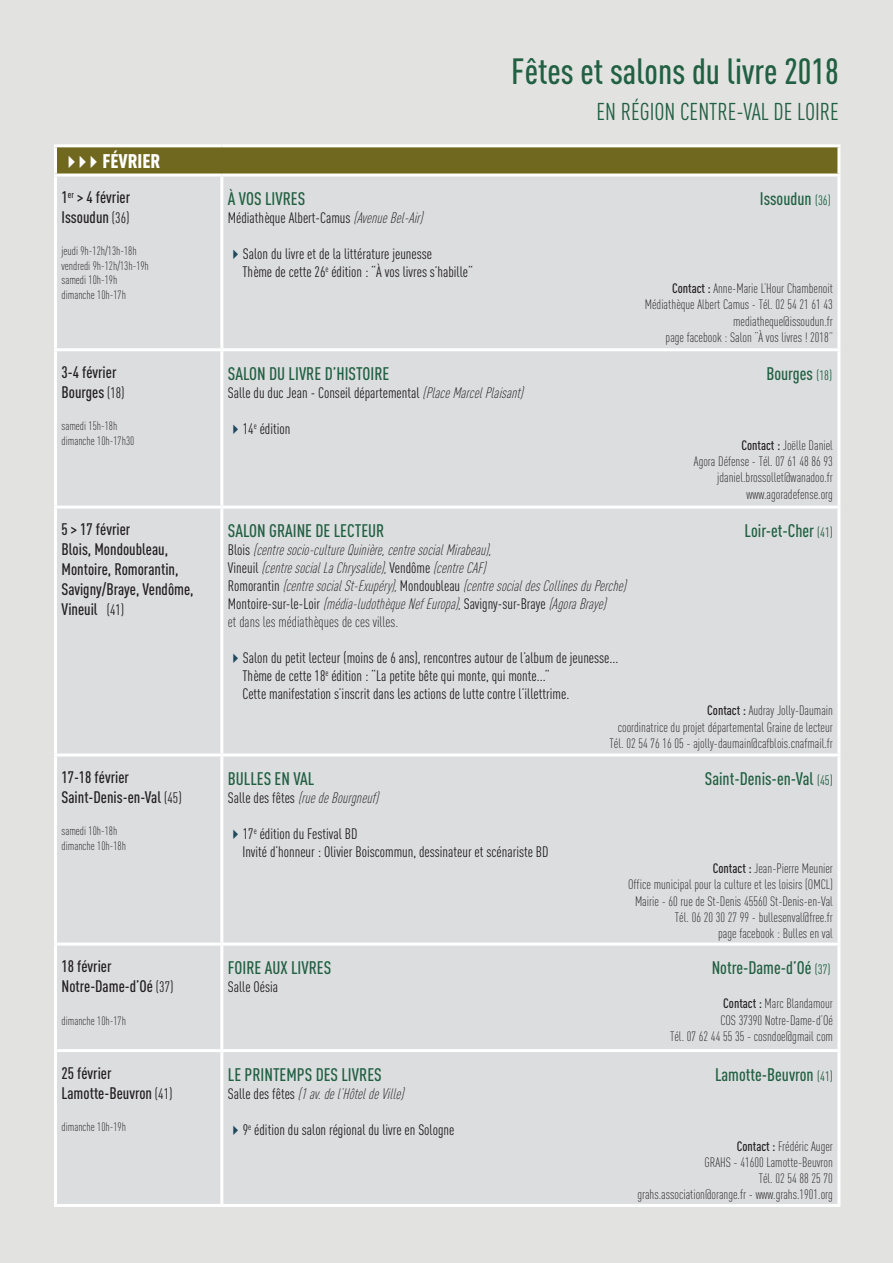
<style>
.page{position:relative;width:893px;height:1263px;background:#e2e2e1}
.page>*{position:absolute;margin:0;border:0;box-sizing:border-box;transform-origin:0 0}
.t1{font:500 36px "DIN Cond";color:#216042}
.t2{font:24px "DIN Cond";color:#216042}
.t3{font:900 19.5px "DIN Cond";color:#fff}
.t4{font:500 18px "DIN Cond";color:#216042}
.t5{font:500 16.5px/19.8px "DIN Cond";color:#231f20}
.t6{font:15px/18px "DIN Cond";color:#231f20}
.t7{font:italic 300 15px/18px "DIN Cond";color:#231f20}
.t8{font:300 13.5px/16.2px "DIN Cond";color:#231f20;text-align:right}
.t9{font:300 12px/14.4px "DIN Cond";color:#231f20}
.s1{font-weight:400;font-size:15px}
.s2{font-weight:400;font-size:13.5px}
.s3{font-weight:300;font-style:italic}
.s4{color:#21495e}
.s5{font-weight:500}
.s6{font-weight:400;font-style:normal}
.s7{font-style:normal}
</style>
<div class="page">
<div style="left:56px;top:146px;width:783px;height:29px;background:#71681f"></div>
<hr style="left:54px;top:144px;width:168px;height:3px;background:#fff">
<hr style="left:54px;top:147px;width:3px;height:26px;background:#fff">
<hr style="left:222px;top:144px;width:618px;height:3px;background:#fff">
<hr style="left:837px;top:147px;width:3px;height:26px;background:#fff">
<hr style="left:54px;top:173px;width:168px;height:3px;background:#fff">
<hr style="left:54px;top:176px;width:3px;height:172px;background:#fff">
<hr style="left:222px;top:173px;width:618px;height:3px;background:#fff">
<hr style="left:220px;top:176px;width:3px;height:172px;background:#fff">
<hr style="left:837px;top:176px;width:3px;height:172px;background:#fff">
<hr style="left:54px;top:348px;width:168px;height:3px;background:#fff">
<hr style="left:54px;top:351px;width:3px;height:155px;background:#fff">
<hr style="left:222px;top:348px;width:618px;height:3px;background:#fff">
<hr style="left:220px;top:351px;width:3px;height:155px;background:#fff">
<hr style="left:837px;top:351px;width:3px;height:155px;background:#fff">
<hr style="left:54px;top:506px;width:168px;height:3px;background:#fff">
<hr style="left:54px;top:509px;width:3px;height:244px;background:#fff">
<hr style="left:222px;top:506px;width:618px;height:3px;background:#fff">
<hr style="left:220px;top:509px;width:3px;height:244px;background:#fff">
<hr style="left:837px;top:509px;width:3px;height:244px;background:#fff">
<hr style="left:220px;top:756px;width:3px;height:186px;background:#fff">
<hr style="left:54px;top:942px;width:168px;height:3px;background:#fff">
<hr style="left:54px;top:945px;width:3px;height:104px;background:#fff">
<hr style="left:222px;top:942px;width:618px;height:3px;background:#fff">
<hr style="left:220px;top:945px;width:3px;height:104px;background:#fff">
<hr style="left:837px;top:945px;width:3px;height:104px;background:#fff">
<hr style="left:54px;top:1052px;width:3px;height:152px;background:#fff">
<hr style="left:220px;top:1052px;width:3px;height:152px;background:#fff">
<hr style="left:837px;top:1052px;width:3px;height:152px;background:#fff">
<hr style="left:54px;top:1204px;width:168px;height:3px;background:#fff">
<hr style="left:222px;top:1204px;width:618px;height:3px;background:#fff">
<hr style="left:54px;top:753px;width:168px;height:3px;background:#fff">
<hr style="left:54px;top:756px;width:3px;height:186px;background:#fff">
<hr style="left:222px;top:753px;width:618px;height:3px;background:#fff">
<hr style="left:837px;top:756px;width:3px;height:186px;background:#fff">
<hr style="left:54px;top:1049px;width:168px;height:3px;background:#fff">
<hr style="left:222px;top:1049px;width:618px;height:3px;background:#fff">
<h3 class="t3" style="left:62px;top:149px;width:100px">✔✔✔FÉVRIER</h3>
<p class="t5" style="left:62px;top:187px;width:70px">1<sup>er</sup> &gt; 4 février<br>Issoudun <span class="s1">(36)</span></p>
<p class="t9" style="left:62px;top:244px;width:89px">jeudi 9h-12h/13h-18h vendredi 9h-12h/13h-19h samedi 10h-19h dimanche 10h-17h</p>
<p class="t5" style="left:62px;top:362px;width:65px">3-4 février<br>Bourges <span class="s1">(18)</span></p>
<p class="t9" style="left:62px;top:419px;width:74px">samedi 15h-18h dimanche 10h-17h30</p>
<h1 class="t1" style="left:511px;top:50px;width:329px">Fêtes et salons du livre 2018</h1>
<h2 class="t2" style="left:596px;top:97px;width:244px">EN RÉGION CENTRE-VAL DE LOIRE</h2>
<h3 class="t4" style="left:228px;top:188px;width:79px">À VOS LIVRES</h3>
<h3 class="t4" style="left:760px;top:188px;width:72px">Issoudun <span class="s2">(36)</span></h3>
<p class="t6" style="left:228px;top:209px;width:200px">Médiathèque Albert-Camus <span class="s3">(AvenueBel-Air)</span></p>
<p class="t6" style="left:242px;top:245px;width:232px;text-indent:-15px"><span class="s4">✔</span>Salon du livre et de la littérature jeunesse<br>Thème de cette 26<sup>e</sup> édition : “À vos livres s’habille“</p>
<p class="t8" style="left:645px;top:280px;width:190px"><span class="s5">Contact :</span> Anne-Marie L’Hour Chambenoit Médiathèque Albert Camus - Tél. 02 54 21 61 43 mediatheque@issoudun.fr<br>page facebook : Salon “À vos livres ! 2018”</p>
<h3 class="t4" style="left:228px;top:363px;width:163px">SALON DU LIVRE D’HISTOIRE</h3>
<h3 class="t4" style="left:766px;top:363px;width:67px">Bourges <span class="s2">(18)</span></h3>
<p class="t6" style="left:228px;top:383px;width:301px">Salle du duc Jean - Conseil départemental <span class="s3">(PlaceMarcelPlaisant)</span></p>
<p class="t6" style="left:228px;top:419px;width:64px"><span class="s4">✔</span>14<sup>e</sup> édition</p>
<p class="t8" style="left:694px;top:437px;width:141px"><span class="s5">Contact :</span> Joëlle Daniel<br>Agora Défense - Tél. 07 61 48 86 93 jdaniel.brossollet@wanadoo.fr www.agoradefense.org</p>
<p class="t5" style="left:62px;top:519px;width:134px">5 &gt; 17 février<br>Blois, Mondoubleau,<br>Montoire, Romorantin,<br>Savigny/Braye, Vendôme,<br>Vineuil <span class="s1">(41)</span></p>
<h3 class="t4" style="left:228px;top:520px;width:158px">SALON GRAINE DE LECTEUR</h3>
<h3 class="t4" style="left:745px;top:520px;width:90px">Loir-et-Cher <span class="s2">(41)</span></h3>
<p class="t7" style="left:228px;top:541px;width:403px"><span class="s6">B l o i s</span> (centresocio-cultureQuinière,centresocialMirabeau),<br><span class="s6">V i n e u i l</span> (centresocialLaChrysalide),<span class="s6">V e n d ô m e</span> (centreCAF)<br><span class="s6">R o m o r a n t i n</span> (centresocialSt-Exupéry),<span class="s6">M o n d o u b l e a u</span> (centresocialdesCollinesduPerche)<br><span class="s6">Montoire-sur-le-Loir</span> (média-ludothèqueNefEuropa),<span class="s6">Savigny-sur-Braye</span> (AgoraBraye)<br><span class="s7">et dans les médiathèques de ces villes.</span></p>
<p class="t6" style="left:242px;top:649px;width:378px;text-indent:-15px"><span class="s4">✔</span>Salon du petit lecteur (moins de 6 ans), rencontres autour de l’album de jeunesse...<br>Thème de cette 18<sup>e</sup> édition : “La petite bête qui monte, qui monte...“<br>Cette manifestation s’inscrit dans les actions de lutte contre l’illettrime.</p>
<p class="t8" style="left:610px;top:702px;width:225px"><span class="s5">Contact :</span> Audray Jolly-Daumain<br>coordinatrice du projet départemental Graine de lecteur<br>Tél. 02 54 76 16 05 - ajolly-daumain@cafblois.cnafmail.fr</p>
<p class="t5" style="left:62px;top:767px;width:122px">17-18 février<br>Saint-Denis-en-Val <span class="s1">(45)</span></p>
<p class="t9" style="left:62px;top:824px;width:66px">samedi 10h-18h dimanche 10h-18h</p>
<h3 class="t4" style="left:228px;top:768px;width:88px">BULLES EN VAL</h3>
<h3 class="t4" style="left:705px;top:768px;width:129px">Saint-Denis-en-Val <span class="s2">(45)</span></h3>
<p class="t7" style="left:228px;top:789px;width:156px"><span class="s6">S a l l e d e s f ê t e s</span> (ruedeBourgneuf)</p>
<p class="t6" style="left:242px;top:825px;width:308px;text-indent:-15px"><span class="s4">✔</span>17<sup>e</sup> édition du Festival BD<br>Invité d’honneur : Olivier Boiscommun, dessinateur et scénariste BD</p>
<p class="t8" style="left:628px;top:860px;width:206px"><span class="s5">Contact :</span> Jean-Pierre Meunier<br>Office municipal pour la culture et les loisirs (OMCL)<br>Mairie - 60 rue de St-Denis 45560 St-Denis-en-Val Tél. 06 20 30 27 99 - bullesenval@free.fr<br>page facebook : Bulles en val</p>
<p class="t5" style="left:62px;top:956px;width:113px">18 février<br>Notre-Dame-d’Oé <span class="s1">(37)</span></p>
<p class="t9" style="left:62px;top:1013px;width:66px">dimanche 10h-17h</p>
<h3 class="t4" style="left:228px;top:957px;width:105px">FOIRE AUX LIVRES</h3>
<h3 class="t4" style="left:712px;top:957px;width:120px">Notre-Dame-d’Oé <span class="s2">(37)</span></h3>
<p class="t6" style="left:228px;top:978px;width:52px">Salle Oésia</p>
<p class="t8" style="left:670px;top:995px;width:164px"><span class="s5">Contact :</span> Marc Blandamour<br>COS 37390 Notre-Dame-d’Oé<br>Tél. 07 62 44 55 35 - cosndoe@gmail com</p>
<p class="t5" style="left:62px;top:1063px;width:112px">25 février<br>Lamotte-Beuvron <span class="s1">(41)</span></p>
<p class="t9" style="left:62px;top:1119px;width:66px">dimanche 10h-19h</p>
<h3 class="t4" style="left:228px;top:1063px;width:155px">LE PRINTEMPS DES LIVRES</h3>
<h3 class="t4" style="left:715px;top:1063px;width:119px">Lamotte-Beuvron <span class="s2">(41)</span></h3>
<p class="t7" style="left:228px;top:1084px;width:181px"><span class="s6">S a l l e d e s f ê t e s</span> (1av.del’HôteldeVille)</p>
<p class="t6" style="left:228px;top:1120px;width:228px"><span class="s4">✔</span>9<sup>e</sup> édition du salon régional du livre en Sologne</p>
<p class="t8" style="left:637px;top:1138px;width:197px"><span class="s5">Contact :</span> Frédéric Auger<br>GRAHS - 41600 Lamotte-Beuvron<br>Tél. 02 54 88 25 70<br>grahs.association@orange.fr - www.grahs.1901.org</p>
</div>
